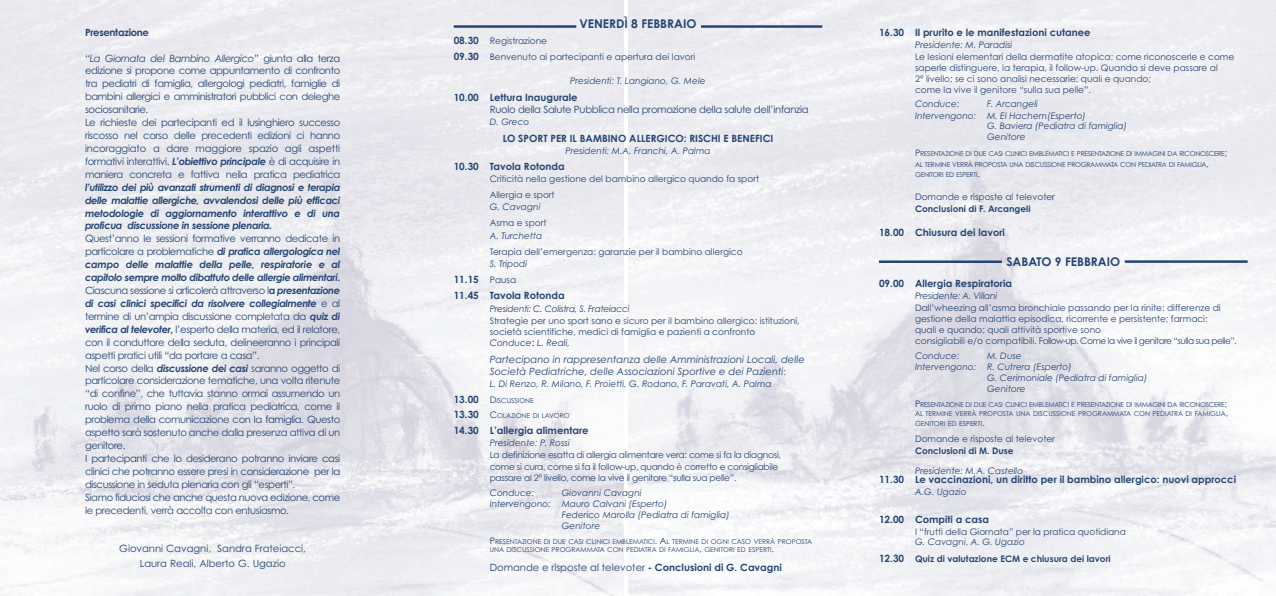
<style>
.page{position:relative;width:1276px;height:596px;background:#fff}
.page>*{position:absolute;margin:0;border:0;box-sizing:border-box;transform-origin:0 0}
.t1{font:700 12px "Century Gothic";color:#264574}
.t2{font:10px/12.9px "Century Gothic";letter-spacing:-.04em;color:#264574}
.t3{font:700 10px/16.3px "Century Gothic";color:#264574}
.t4{font:italic 700 10px/12.9px "Century Gothic";letter-spacing:-.04em;color:#264574;text-align:justify}
.t5{font:italic 10px/12px "Century Gothic";color:#264574}
.t6{font:10px/14.3px "Century Gothic";color:#264574;text-align:center}
.t7{font:700 10px "Century Gothic";letter-spacing:-.03em;color:#264574}
.t8{font:9px/11px "Century Gothic";color:#264574}
.t9{font:italic 9px "Century Gothic";color:#264574}
.t10{font:9px/11.4px "Century Gothic";letter-spacing:-.03em;color:#264574}
.t11{font:700 9px "Century Gothic";color:#264574}
.t12{font:italic 9px "Century Gothic";letter-spacing:-.03em;color:#264574}
.t13{font:6.8px/10.8px "Century Gothic";letter-spacing:-.035em;color:#264574}
.t14{font:6.8px/8.4px "Century Gothic";color:#264574}
.s1{font-style:italic}
.s2{font-weight:700;font-style:italic}
.s3{font-weight:700}
.s4{font-weight:700;font-size:10px}
.s5{font-weight:400;font-size:9px}
.s6{font-family:"Helvetica";font-size:10px;color:#231f20}
.s7{font-style:normal;font-size:9px}
.s8{font-size:9px}
.s9{font-size:10px}
</style>
<div class="page">
<img style="left:0;top:0;width:624px;height:595px">
<hr style="left:879px;top:260px;width:123px;height:3px;background:#264574">
<hr style="left:1124px;top:260px;width:123px;height:3px;background:#264574">
<hr style="left:454px;top:25px;width:122px;height:3px;background:#264574">
<hr style="left:701px;top:25px;width:121px;height:3px;background:#264574">
<p class="t7" style="left:85px;top:29px;width:65px">Presentazione</p>
<p class="t2" style="left:85px;top:52px;width:257px"><span class="s1">“La Giornata del Bambino Allergico”</span> giunta alla terza edizione si propone come appuntamento di confronto tra pediatri di famiglia, allergologi pediatri, famiglie di bambini allergici e amministratori pubblici con deleghe sociosanitarie.<br>Le richieste dei partecipanti ed il lusinghiero successo riscosso nel corso delle precedenti edizioni ci hanno incoraggiato a dare maggiore spazio agli aspetti formativi interattivi. <span class="s2">L’obiettivo principale</span> è di acquisire in maniera concreta e fattiva nella pratica pediatrica</p>
<p class="t4" style="left:85px;top:181px;width:257px">l’utilizzo dei più avanzati strumenti di diagnosi e terapia delle malattie allergiche, avvalendosi delle più efficaci metodologie di aggiornamento interattivo e di una proficua discussione in sessione plenaria.</p>
<p class="t2" style="left:85px;top:233px;width:257px">Quest’anno le sessioni formative verranno dedicate in particolare a problematiche <span class="s2">di pratica allergologica nel campo delle malattie della pelle, respiratorie e al capitolo sempre molto dibattuto delle allergie alimentari</span><span class="s3">.<br></span>Ciascuna sessione si articolerà attraverso l<span class="s3">a</span> <span class="s2">presentazione di casi clinici specifici da risolvere collegialmente</span> e al termine di un’ampia discussione completata da <span class="s2">quiz di verifica al televoter</span><span class="s3">,</span> l’esperto della materia, ed il relatore, con il conduttore della seduta, delineeranno i principali aspetti pratici utili “da portare a casa”.<br>Nel corso della <span class="s2">discussione dei casi</span> saranno oggetto di particolare considerazione tematiche, una volta ritenute “di confine”, che tuttavia stanno ormai assumendo un ruolo di primo piano nella pratica pediatrica, come il problema della comunicazione con la famiglia. Questo aspetto sarà sostenuto anche dalla presenza attiva di un genitore.<br>I partecipanti che lo desiderano potranno inviare casi clinici che potranno essere presi in considerazione per la discussione in seduta plenaria con gli “esperti”.<br>Siamo fiduciosi che anche questa nuova edizione, come le precedenti, verrà accolta con entusiasmo.</p>
<p class="t6" style="left:119px;top:542px;width:188px">Giovanni Cavagni, Sandra Frateiacci,<br>Laura Reali, Alberto G. Ugazio</p>
<p class="t1" style="left:579px;top:19px;width:119px">VENERDÌ 8 FEBBRAIO</p>
<p class="t8" style="left:454px;top:34px;width:243px;line-height:16.3px"><span class="s4">08.30</span> Registrazione<br><span class="s4">09.30</span> Benvenuto ai partecipanti e apertura dei lavori</p>
<p class="t9" style="left:570px;top:77px;width:137px">Presidenti: T. Langiano, G. Mele</p>
<p class="t3" style="left:454px;top:90px;width:125px">10.00 Lettura Inaugurale</p>
<p class="t2" style="left:490px;top:104px;width:320px">Ruolo della Salute Pubblica nella promozione della salute dell’infanzia</p>
<p class="t9" style="left:490px;top:119px;width:41px">D. Greco</p>
<p class="t3" style="left:503px;top:131px;width:272px">LO SPORT PER IL BAMBINO ALLERGICO: RISCHI E BENEFICI</p>
<p class="t9" style="left:565px;top:147px;width:147px">Presidenti: M.A. Franchi, A. Palma</p>
<p class="t3" style="left:454px;top:159px;width:112px">10.30 Tavola Rotonda</p>
<p class="t8" style="left:490px;top:171px;width:271px;line-height:16.3px">Criticità nella gestione del bambino allergico quando fa sport<br>Allergia e sport</p>
<p class="t9" style="left:490px;top:203px;width:52px">G. Cavagni</p>
<p class="t8" style="left:490px;top:218px;width:58px">Asma e sport</p>
<p class="t9" style="left:490px;top:232px;width:54px">A. Turchetta</p>
<p class="t8" style="left:490px;top:247px;width:254px">Terapia dell’emergenza: garanzie per il bambino allergico</p>
<p class="t9" style="left:490px;top:260px;width:39px">S. Tripodi</p>
<p class="t3" style="left:454px;top:272px;width:112px">11.15 <span class="s5">Pausa<br></span>11.45 Tavola Rotonda</p>
<p class="t12" style="left:490px;top:305px;width:141px">Presidenti: C. Colistra, S. Frateiacci</p>
<p class="t8" style="left:490px;top:315px;width:311px;line-height:11.4px">Strategie per uno sport sano e sicuro per il bambino allergico: istituzioni, società scientifiche, medici di famiglia e pazienti a confronto<br><span class="s1">Conduce</span><span class="s6">:</span> <span class="s1">L. Reali,</span></p>
<p class="t5" style="left:490px;top:354px;width:317px">Partecipano in rappresentanza delle Amministrazioni Locali, delle<br>Società Pediatriche, delle Associazioni Sportive e dei Pazienti<span class="s7">:</span></p>
<p class="t9" style="left:490px;top:380px;width:283px">L. Di Renzo, R. Milano, F. Proietti, G. Rodano, F. Paravati, A. Palma</p>
<p class="t14" style="left:454px;top:397px;width:82px"><span class="s4">13.00</span> <span class="s8">D</span>ISCUSSIONE</p>
<p class="t14" style="left:454px;top:412px;width:117px"><span class="s4">13.30</span> <span class="s8">C</span>OLAZIONE DI LAVORO</p>
<p class="t3" style="left:454px;top:423px;width:136px">14.30 L’allergia alimentare</p>
<p class="t9" style="left:490px;top:439px;width:82px">Presidente: P. Rossi</p>
<p class="t10" style="left:490px;top:450px;width:293px">La definizione esatta di allergia alimentare vera: come si fa la diagnosi, come si cura, come si fa il follow-up, quando è corretto e consigliabile passare al 2° livello, come la vive il genitore “sulla sua pelle”.</p>
<p class="t9" style="left:490px;top:489px;width:46px">Conduce:</p>
<p class="t9" style="left:562px;top:489px;width:81px">Giovanni Cavagni</p>
<p class="t9" style="left:490px;top:500px;width:179px">Intervengono: Mauro Calvani (Esperto)</p>
<p class="t9" style="left:562px;top:511px;width:169px">Federico Marolla (Pediatra di famiglia)</p>
<p class="t9" style="left:562px;top:522px;width:40px">Genitore</p>
<p class="t14" style="left:490px;top:537px;width:324px"><span class="s8">P</span>RESENTAZIONE DI DUE CASI CLINICI EMBLEMATICI<span class="s8">. A</span>L TERMINE DI OGNI CASO VERRÀ PROPOSTA<br>UNA DISCUSSIONE PROGRAMMATA CON PEDIATRA DI FAMIGLIA<span class="s8">,</span> GENITORI ED ESPERTI<span class="s8">.</span></p>
<p class="t6" style="left:490px;top:561px;width:294px">Domande e risposte al televoter <span class="s3">- Conclusioni di G. Cavagni</span></p>
<p class="t3" style="left:879px;top:25px;width:213px">16.30 Il prurito e le manifestazioni cutanee</p>
<p class="t9" style="left:915px;top:41px;width:99px">Presidente: M. Paradisi</p>
<p class="t8" style="left:915px;top:52px;width:321px">Le lesioni elementari della dermatite atopica: come riconoscerle e come saperle distinguere, la terapia, il follow-up. Quando si deve passare al<br>2° livello; se ci sono analisi necessarie: quali e quando;<br>come la vive il genitore “sulla sua pelle”.</p>
<p class="t9" style="left:915px;top:101px;width:46px">Conduce:</p>
<p class="t9" style="left:987px;top:101px;width:52px">F. Arcangeli</p>
<p class="t9" style="left:915px;top:112px;width:172px">Intervengono: M. El Hachem(Esperto)</p>
<p class="t9" style="left:987px;top:123px;width:141px">G. Baviera (Pediatra di famiglia)</p>
<p class="t9" style="left:987px;top:134px;width:40px">Genitore</p>
<p class="t13" style="left:915px;top:148px;width:314px"><span class="s8">P</span>RESENTAZIONE DI DUE CASI CLINICI EMBLEMATICI E PRESENTAZIONE DI IMMAGINI DA RICONOSCERE<span class="s8">;<br></span>AL TERMINE VERRÀ PROPOSTA UNA DISCUSSIONE PROGRAMMATA CON PEDIATRA DI FAMIGLIA<span class="s8">,<br></span>GENITORI ED ESPERTI<span class="s8">.</span></p>
<p class="t8" style="left:915px;top:192px;width:141px">Domande e risposte al televoter</p>
<p class="t11" style="left:915px;top:205px;width:117px">Conclusioni di F. Arcangeli</p>
<p class="t3" style="left:879px;top:225px;width:127px">18.00 Chiusura dei lavori</p>
<p class="t1" style="left:1006px;top:258px;width:115px">SABATO 9 FEBBRAIO</p>
<p class="t3" style="left:879px;top:276px;width:135px">09.00 Allergia Respiratoria</p>
<p class="t12" style="left:915px;top:292px;width:84px">Presidente: A. Villani</p>
<p class="t8" style="left:915px;top:302px;width:323px">Dall’wheezing all’asma bronchiale passando per la rinite: differenze di gestione della malattia episodica, ricorrente e persistente; farmaci:<br>quali e quando; quali attività sportive sono<br>consigliabili e/o compatibili. Follow-up. Come la vive il genitore “sulla sua pelle”.</p>
<p class="t9" style="left:915px;top:352px;width:46px">Conduce:</p>
<p class="t9" style="left:987px;top:352px;width:36px">M. Duse</p>
<p class="t9" style="left:915px;top:364px;width:158px">Intervengono: R. Cutrera (Esperto)</p>
<p class="t9" style="left:987px;top:374px;width:162px">G. Cerimoniale (Pediatra di famiglia)</p>
<p class="t9" style="left:987px;top:385px;width:40px">Genitore</p>
<p class="t13" style="left:915px;top:401px;width:315px;line-height:8.4px"><span class="s8">P</span>RESENTAZIONE DI DUE CASI CLINICI EMBLEMATICI E PRESENTAZIONE DI IMMAGINI DA RICONOSCERE<span class="s8">;<br></span>AL TERMINE VERRÀ PROPOSTA UNA DISCUSSIONE PROGRAMMATA CON PEDIATRA DI FAMIGLIA<span class="s8">,</span></p>
<p class="t14" style="left:915px;top:419px;width:71px">GENITORI ED ESPERTI<span class="s8">.</span></p>
<p class="t8" style="left:915px;top:433px;width:141px">Domande e risposte al televoter</p>
<p class="t11" style="left:915px;top:447px;width:100px">Conclusioni di M. Duse</p>
<p class="t9" style="left:915px;top:467px;width:110px">Presidente: M.A. Castello</p>
<p class="t3" style="left:879px;top:472px;width:358px">11.30 Le vaccinazioni, un diritto per il bambino allergico: nuovi approcci</p>
<p class="t9" style="left:915px;top:488px;width:53px">A.G. Ugazio</p>
<p class="t3" style="left:879px;top:512px;width:112px">12.00 Compiti a casa</p>
<p class="t8" style="left:915px;top:526px;width:212px">I “frutti della Giornata” per la pratica quotidiana<br><span class="s1">G. Cavagni</span>, <span class="s1">A. G. Ugazio</span></p>
<p class="t11" style="left:879px;top:555px;width:233px"><span class="s9">12.30</span> Quiz di valutazione ECM e chiusura dei lavori</p>
</div>
